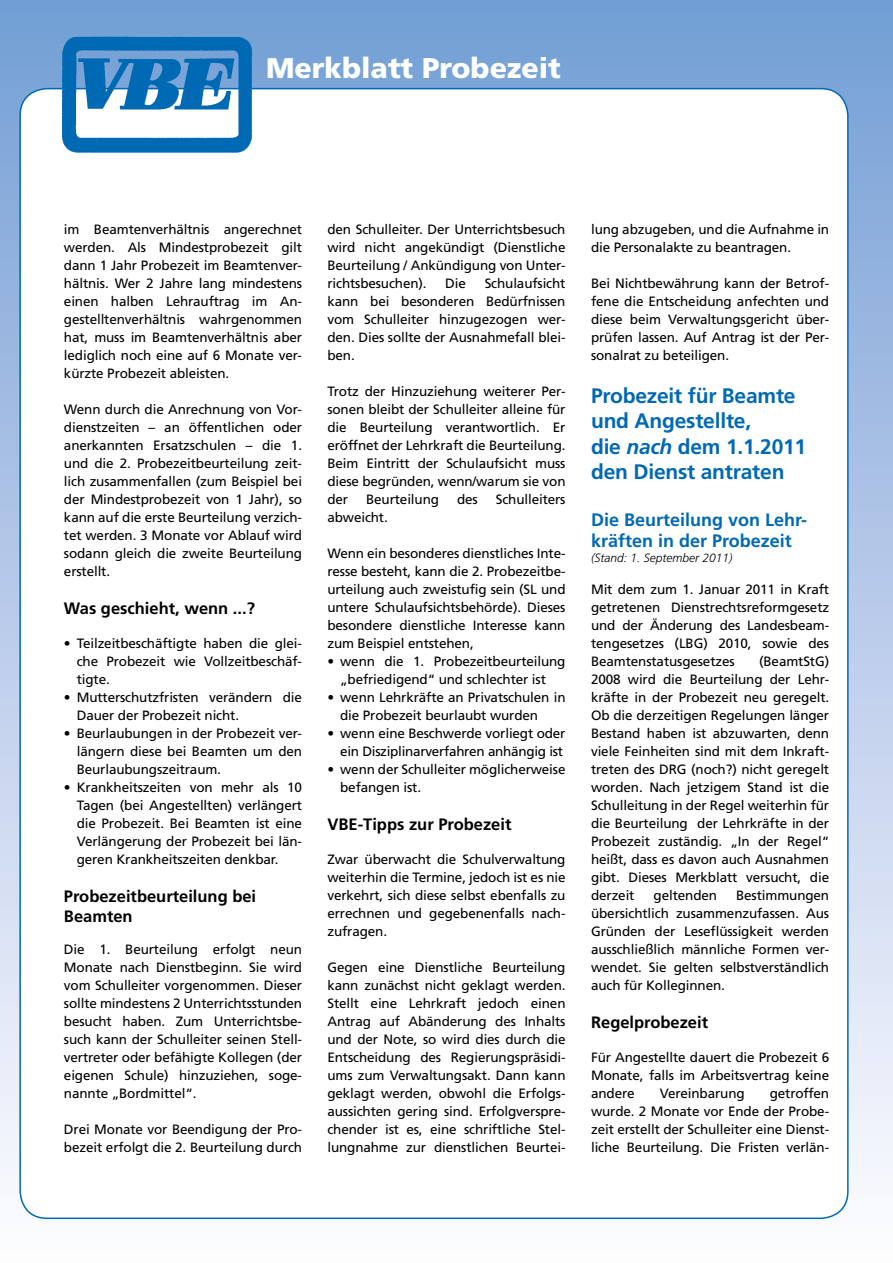
<style>
.page{position:relative;width:893px;height:1263px;background:#fff}
.page>*{position:absolute;margin:0;border:0;box-sizing:border-box;transform-origin:0 0}
.t1{font:900 28.5px "Frutiger";color:#fff}
.t2{font:700 21px/25.2px "Frutiger";letter-spacing:-.01em;color:#0069b4}
.t3{font:700 18px/21.6px "Frutiger";color:#0069b4}
.t4{font:700 16.5px/19.8px "Frutiger";color:#000}
.t5{font:13.5px/18px "Frutiger";letter-spacing:-.01em;color:#000;text-align:justify}
.t6{font:italic 300 12px "Frutiger";color:#000}
.s1{font-style:italic}
</style>
<div class="page">
<div style="left:0;top:0;width:893px;height:1263px;background:linear-gradient(to bottom,#729dd4,#f9f9fe)"></div>
<div style="left:20px;top:89px;width:828px;height:1129px;background:#fff;border-radius:27px"></div>
<img style="left:58px;top:34px;width:200px;height:119px">
<h1 class="t1" style="left:266px;top:51px;width:296px">Merkblatt Probezeit</h1>
<p class="t5" style="left:64px;top:220px;width:240px">im Beamtenverhältnis angerechnet werden. Als Mindestprobezeit gilt dann 1 Jahr Probezeit im Beamtenver&shy;hältnis. Wer 2 Jahre lang mindestens einen halben Lehrauftrag im An&shy;gestelltenverhältnis wahrgenommen hat, muss im Beamtenverhältnis aber lediglich noch eine auf 6 Monate ver&shy;kürzte Probezeit ableisten.</p>
<p class="t5" style="left:64px;top:400px;width:240px">Wenn durch die Anrechnung von Vor&shy;dienstzeiten – an öffentlichen oder anerkannten Ersatzschulen – die 1. und die 2. Probezeitbeurteilung zeit&shy;lich zusammenfallen (zum Beispiel bei der Mindestprobezeit von 1 Jahr), so kann auf die erste Beurteilung verzich&shy;tet werden. 3 Monate vor Ablauf wird sodann gleich die zweite Beurteilung erstellt.</p>
<p class="t4" style="left:64px;top:598px;width:193px">Was geschieht, wenn ...?</p>
<p class="t5" style="left:77px;top:634px;width:227px;text-indent:-13px">• Teilzeitbeschäftigte haben die glei&shy;che Probezeit wie Vollzeitbeschäf&shy;tigte.</p>
<p class="t5" style="left:77px;top:688px;width:227px;text-indent:-13px">• Mutterschutzfristen verändern die<br>Dauer der Probezeit nicht.</p>
<p class="t5" style="left:77px;top:724px;width:227px;text-indent:-13px">• Beurlaubungen in der Probezeit ver&shy;längern diese bei Beamten um den Beurlaubungszeitraum.</p>
<p class="t5" style="left:77px;top:778px;width:227px;text-indent:-13px">• Krankheitszeiten von mehr als 10<br>Tagen (bei Angestellten) verlängert die Probezeit. Bei Beamten ist eine Verlängerung der Probezeit bei län&shy;geren Krankheitszeiten denkbar.</p>
<p class="t4" style="left:64px;top:886px;width:194px">Probezeitbeurteilung bei<br>Beamten</p>
<p class="t5" style="left:64px;top:940px;width:240px">Die 1. Beurteilung erfolgt neun Monate nach Dienstbeginn. Sie wird vom Schulleiter vorgenommen. Dieser sollte mindestens 2 Unterrichtsstunden besucht haben. Zum Unterrichtsbe&shy;such kann der Schulleiter seinen Stell&shy;vertreter oder befähigte Kollegen (der eigenen Schule) hinzuziehen, soge&shy;nannte „Bordmittel“.</p>
<p class="t5" style="left:64px;top:1120px;width:240px">Drei Monate vor Beendigung der Pro&shy;bezeit erfolgt die 2. Beurteilung durch</p>
<p class="t5" style="left:327px;top:220px;width:240px">den Schulleiter. Der Unterrichtsbesuch wird nicht angekündigt (Dienstliche Beurteilung / Ankündigung von Unter&shy;richtsbesuchen).</p>
<p class="t5" style="left:327px;top:274px;width:240px;text-indent:157px">Schulaufsicht kann bei besonderen Bedürfnissen vom Schulleiter hinzugezogen wer&shy;den. Dies sollte der Ausnahmefall blei&shy;ben.</p>
<p class="t5" style="left:327px;top:382px;width:240px">Trotz der Hinzuziehung weiterer Per&shy;sonen bleibt der Schulleiter alleine für die Beurteilung verantwortlich. Er eröffnet der Lehrkraft die Beurteilung.<br>Beim Eintritt der Schulaufsicht muss diese begründen, wenn/warum sie von der</p>
<p class="t5" style="left:445px;top:274px;width:22px">Die</p>
<p class="t5" style="left:366px;top:490px;width:74px">Beurteilung</p>
<p class="t5" style="left:457px;top:490px;width:22px">des</p>
<p class="t5" style="left:496px;top:490px;width:71px">Schulleiters</p>
<p class="t5" style="left:327px;top:508px;width:62px">abweicht.</p>
<p class="t5" style="left:327px;top:544px;width:240px">Wenn ein besonderes dienstliches Inte&shy;resse besteht, kann die 2. Probezeitbe&shy;urteilung auch zweistufig sein (SL und untere Schulaufsichtsbehörde). Dieses besondere dienstliche Interesse kann zum Beispiel entstehen,</p>
<p class="t5" style="left:327px;top:652px;width:240px;text-align:center">• wenn die 1. Probezeitbeurteilung „befriedigend“ und schlechter ist</p>
<p class="t5" style="left:340px;top:688px;width:227px;text-indent:-13px">• wenn Lehrkräfte an Privatschulen in die Probezeit beurlaubt wurden</p>
<p class="t5" style="left:327px;top:724px;width:240px;text-align:right">• wenn eine Beschwerde vorliegt oder ein Disziplinarverfahren anhängig ist</p>
<p class="t5" style="left:340px;top:760px;width:227px;text-indent:-13px">• wenn der Schulleiter möglicherweise befangen ist.</p>
<p class="t4" style="left:327px;top:814px;width:185px">VBE-Tipps zur Probezeit</p>
<p class="t5" style="left:327px;top:850px;width:240px">Zwar überwacht die Schulverwaltung weiterhin die Termine, jedoch ist es nie verkehrt, sich diese selbst ebenfalls zu errechnen und gegebenenfalls nach&shy;zufragen.</p>
<p class="t5" style="left:327px;top:958px;width:240px">Gegen eine Dienstliche Beurteilung kann zunächst nicht geklagt werden.<br>Stellt eine Lehrkraft jedoch einen Antrag auf Abänderung des Inhalts und der Note, so wird dies durch die Entscheidung des Regierungspräsidi&shy;ums zum Verwaltungsakt. Dann kann geklagt werden, obwohl die Erfolgs&shy;aussichten gering sind. Erfolgverspre&shy;chender ist es, eine schriftliche Stel&shy;lungnahme zur dienstlichen Beurtei-</p>
<p class="t5" style="left:591px;top:220px;width:240px">lung abzugeben, und die Aufnahme in die Personalakte zu beantragen.</p>
<p class="t5" style="left:591px;top:274px;width:240px">Bei Nichtbewährung kann der Betrof&shy;fene die Entscheidung anfechten und diese beim Verwaltungsgericht über&shy;prüfen lassen. Auf Antrag ist der Per&shy;sonalrat zu beteiligen.</p>
<h2 class="t2" style="left:591px;top:383px;width:217px">Probezeit für Beamte und Angestellte,<br>die <span class="s1">nach</span> dem 1.1.2011 den Dienst antraten</h2>
<h3 class="t3" style="left:591px;top:508px;width:218px">Die Beurteilung von Lehr&shy;kräften in der Probezeit</h3>
<p class="t6" style="left:591px;top:551px;width:143px">(Stand: 1. September 2011)</p>
<p class="t5" style="left:591px;top:580px;width:240px">Mit dem zum 1. Januar 2011 in Kraft getretenen Dienstrechtsreformgesetz und der Änderung des Landesbeam&shy;tengesetzes (LBG) 2010, sowie des Beamtenstatusgesetzes</p>
<p class="t5" style="left:591px;top:652px;width:240px;text-indent:168px">(BeamtStG)<br>2008 wird die Beurteilung der Lehr&shy;kräfte in der Probezeit neu geregelt.<br>Ob die derzeitigen Regelungen länger Bestand haben ist abzuwarten, denn viele Feinheiten sind mit dem Inkraft&shy;treten des DRG (noch?) nicht geregelt worden. Nach jetzigem Stand ist die Schulleitung in der Regel weiterhin für die Beurteilung der Lehrkräfte in der Probezeit zuständig. „In der Regel“ heißt, dass es davon auch Ausnahmen gibt. Dieses Merkblatt versucht, die derzeit</p>
<p class="t5" style="left:654px;top:886px;width:65px">geltenden</p>
<p class="t5" style="left:591px;top:886px;width:240px;text-indent:145px">Bestimmungen übersichtlich zusammenzufassen. Aus Gründen der Leseflüssigkeit werden ausschließlich männliche Formen ver&shy;wendet. Sie gelten selbstverständlich auch für Kolleginnen.</p>
<p class="t4" style="left:591px;top:1012px;width:119px">Regelprobezeit</p>
<p class="t5" style="left:591px;top:1048px;width:240px">Für Angestellte dauert die Probezeit 6<br>Monate, falls im Arbeitsvertrag keine andere</p>
<p class="t5" style="left:591px;top:1084px;width:240px;text-indent:179px">getroffen wurde. 2 Monate vor Ende der Probe&shy;zeit erstellt der Schulleiter eine Dienst&shy;liche Beurteilung. Die Fristen verlän-</p>
<p class="t5" style="left:660px;top:1084px;width:87px">Vereinbarung</p>
</div>
